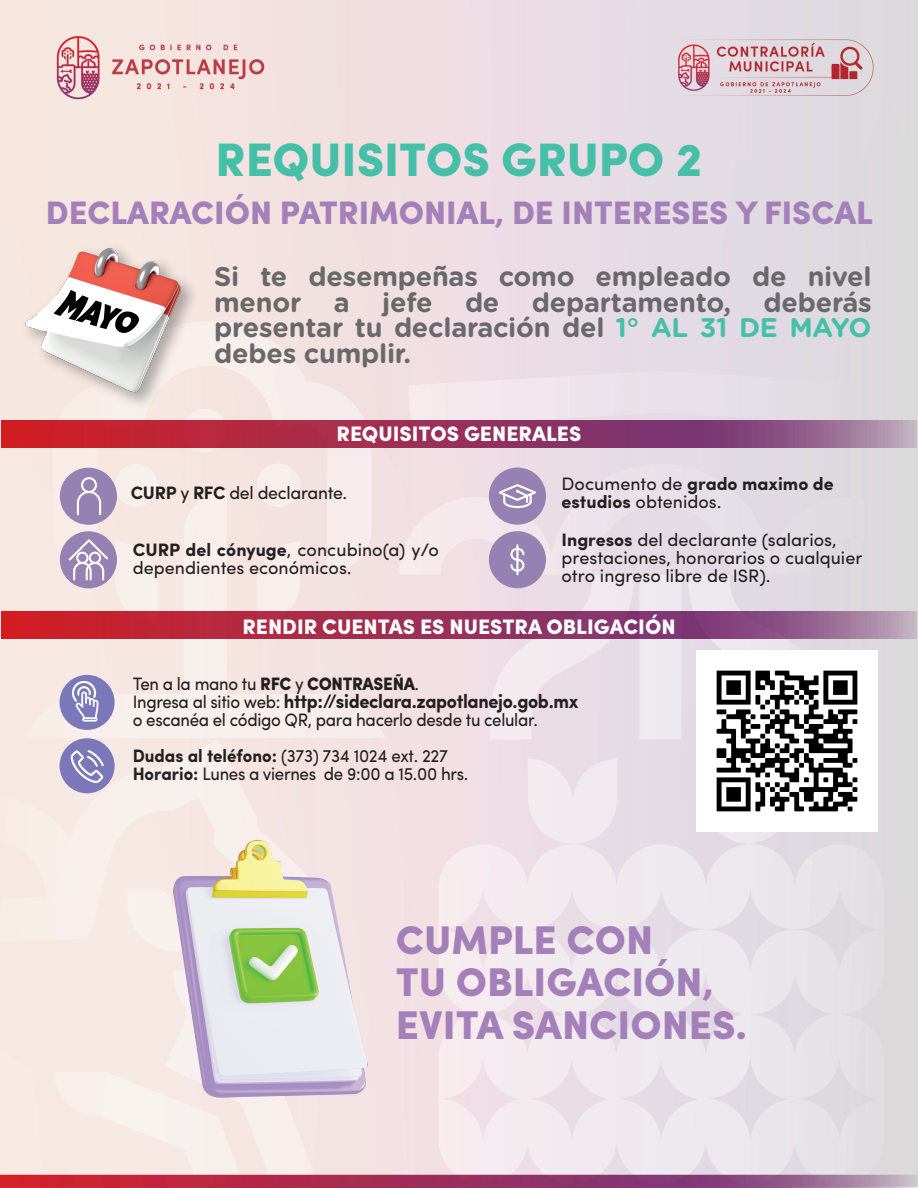
<style>
.page{position:relative;width:918px;height:1188px;background:#fff}
.page>*{position:absolute;margin:0;border:0;box-sizing:border-box;transform-origin:0 0}
.t1{font:900 46.95px "Sofia Pro";color:#46bfa8}
.t2{font:900 40.05px/42.5px "Sofia Pro";color:#a57fb9}
.t3{font:900 32.55px "Sofia Pro";color:#a57fb9}
.t4{font:700 27px/25.5px "Gotham Rounded";letter-spacing:-.01em;color:#69696c;text-align:justify}
.t5{font:900 21px "Sofia Pro";color:#fff}
.t6{font:700 19.5px "Sofia Pro";letter-spacing:-.02em;color:#231f20;scale:.94 1}
.t7{font:18px/18px "Sofia Pro";letter-spacing:-.005em;color:#231f20}
.t8{font:18px/36.2px "Sofia Pro";letter-spacing:-.005em;color:#231f20;scale:.94 1}
.s1{color:#46bfa8}
.s2{font-weight:700}
.s3{font-weight:900}
.s4{font-weight:400;font-size:18px}
</style>
<div class="page">
<img style="left:0;top:0;width:918px;height:1188px">
<img style="left:15px;top:238px;width:189px;height:178px">
<img style="left:7px;top:220px;width:194px;height:193px">
<svg style="left:1px;top:420px;width:916px;height:28px;background:#a1395c"></svg>
<div style="left:60px;top:468px;width:57px;height:57px;background:#9681b3;border-radius:50%"></div>
<div style="left:81px;top:477px;width:16px;height:16px;border:2px solid #fff;border-radius:50%"></div>
<svg style="left:76px;top:490px;width:26px;height:26px"></svg>
<div style="left:489px;top:468px;width:57px;height:57px;background:#9681b3;border-radius:50%"></div>
<svg style="left:498px;top:484px;width:38px;height:25px"></svg>
<div style="left:60px;top:531px;width:57px;height:57px;background:#9681b3;border-radius:50%"></div>
<svg style="left:67px;top:537px;width:43px;height:45px"></svg>
<div style="left:489px;top:531px;width:57px;height:57px;background:#9681b3;border-radius:50%"></div>
<svg style="left:510px;top:548px;width:15px;height:24px"></svg>
<hr style="left:516px;top:545px;width:3px;height:29px;background:#fff">
<div style="left:60px;top:675px;width:55px;height:55px;background:#7a78b8;border-radius:50%"></div>
<svg style="left:72px;top:681px;width:27px;height:41px"></svg>
<div style="left:60px;top:738px;width:55px;height:55px;background:#7a78b8;border-radius:50%"></div>
<svg style="left:71px;top:750px;width:33px;height:33px"></svg>
<img style="left:697px;top:651px;width:180px;height:180px">
<svg style="left:1px;top:611px;width:916px;height:27px;background:#a23a5d"></svg>
<img style="left:19px;top:786px;width:480px;height:360px">
<h1 class="t1" style="left:216px;top:122px;width:488px">REQUISITOS GRUPO 2</h1>
<h3 class="t3" style="left:46px;top:187px;width:829px">DECLARACIÓN PATRIMONIAL, DE INTERESES Y FISCAL</h3>
<h3 class="t4" style="left:214px;top:263px;width:659px">Si te desempeñas como empleado de nivel menor a jefe de departamento, deberás presentar tu declaración del <span class="s1">1° AL 31 DE MAYO </span>debes cumplir.</h3>
<p class="t5" style="left:337px;top:417px;width:246px">REQUISITOS GENERALES</p>
<p class="t7" style="left:131px;top:483px;width:218px"><span class="s2">CURP</span> y <span class="s2">RFC</span> del declarante.</p>
<p class="t7" style="left:133px;top:539px;width:308px"><span class="s2">CURP del cónyuge</span>, concubino(a) y/o dependientes económicos.</p>
<p class="t7" style="left:562px;top:473px;width:274px">Documento de <span class="s2">grado maximo de estudios</span> obtenidos.</p>
<p class="t7" style="left:562px;top:530px;width:302px"><span class="s2">Ingresos</span> del declarante (salarios, prestaciones, honorarios o cualquier otro ingreso libre de ISR).</p>
<p class="t5" style="left:242px;top:610px;width:435px">RENDIR CUENTAS ES NUESTRA OBLIGACIÓN</p>
<p class="t8" style="left:133px;top:664px;width:306px">Ten a la mano tu <span class="s3">RFC</span> y <span class="s3">CONTRASEÑA</span>.</p>
<p class="t6" style="left:133px;top:686px;width:476px"><span class="s4">Ingresa al sitio web:</span> http://sideclara.zapotlanejo.gob.mx</p>
<p class="t8" style="left:133px;top:700px;width:433px">o escanéa el código QR, para hacerlo desde tu celular.<br><span class="s2">Dudas al teléfono:</span> (373) 734 1024 ext. 227</p>
<p class="t8" style="left:133px;top:755px;width:359px"><span class="s2">Horario:</span> Lunes a viernes de 9:00 a 15.00 hrs.</p>
<h2 class="t2" style="left:396px;top:916px;width:353px">CUMPLE CON<br>TU OBLIGACIÓN,<br>EVITA SANCIONES.</h2>
</div>
